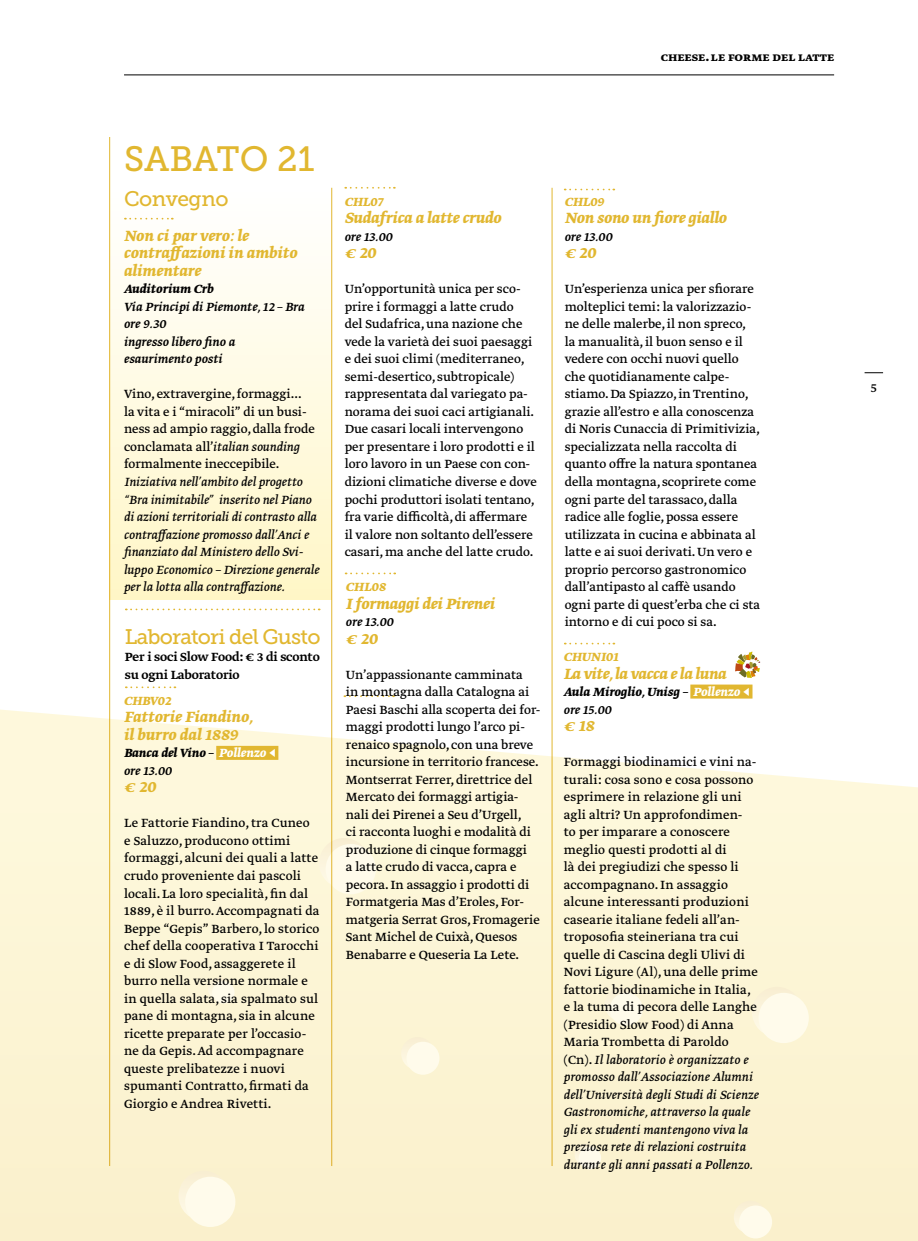
<style>
.page{position:relative;width:918px;height:1241px;background:#fff}
.page>*{position:absolute;margin:0;border:0;box-sizing:border-box;transform-origin:0 0}
.t1{font:35px "Museo Slab 500";color:#e1b730}
.t2{font:21px "Museo Slab 500";letter-spacing:-.035em;color:#e1b730}
.t3{font:italic 700 17.5px/17.5px "Greta Text";letter-spacing:-.01em;color:#e1b730}
.t4{font:14px/17.5px "Greta Text";color:#000}
.t5{font:italic 14px/17.5px "Greta Text";color:#000}
.t6{font:14px/17.5px "Greta Text Medium Italic Minus";color:#000}
.t7{font:italic 700 14px "Greta Text";color:#000}
.t8{font:500 14px/17.5px "Greta Text";letter-spacing:-.01em;color:#000}
.t9{font:italic 700 14px "Greta Text";color:#e1b730}
.t10{font:700 14px "Greta Text";color:#000}
.s1{font-style:italic}
.s2{color:#fff}
</style>
<div class="page">
<svg style="left:0;top:630px;width:918px;height:610px"></svg>
<div style="left:752px;top:986px;width:50px;height:50px;background:#faf1d6;border-radius:50%"></div>
<div style="left:758px;top:992px;width:51px;height:50px;background:#fffbeb;border-radius:50%"></div>
<svg style="left:319px;top:837px;width:50px;height:51px"></svg>
<div style="left:326px;top:843px;width:50px;height:51px;background:#fffbeb;border-radius:50%"></div>
<svg style="left:179px;top:1170px;width:50px;height:50px"></svg>
<div style="left:185px;top:1176px;width:50px;height:50px;background:#fffbeb;border-radius:50%"></div>
<svg style="left:734px;top:1200px;width:33px;height:33px"></svg>
<div style="left:739px;top:1205px;width:33px;height:33px;background:#fffbeb;border-radius:50%"></div>
<svg style="left:401px;top:1036px;width:33px;height:33px"></svg>
<div style="left:406px;top:1041px;width:33px;height:33px;background:#fffbeb;border-radius:50%"></div>
<svg style="left:604px;top:987px;width:33px;height:33px"></svg>
<div style="left:610px;top:992px;width:33px;height:33px;background:#fffbeb;border-radius:50%"></div>
<div style="left:574px;top:1143px;width:23px;height:22px;background:linear-gradient(to bottom,#f8eecf,#fffae9);border-radius:50%"></div>
<div style="left:579px;top:1146px;width:22px;height:23px;background:#fffbeb;border-radius:50%"></div>
<svg style="left:208px;top:977px;width:22px;height:22px"></svg>
<div style="left:212px;top:980px;width:23px;height:23px;background:#fffbeb;border-radius:50%"></div>
<svg style="left:864px;top:372px;width:19px;height:1px"></svg>
<hr style="left:124px;top:74px;width:710px;height:1px;background:#000">
<div style="left:110px;top:188px;width:222px;height:411px;background:linear-gradient(to bottom,#fff,#fff6c7)"></div>
<hr style="left:109px;top:137px;width:1px;height:1028px;background:#e1b730">
<hr style="left:331px;top:188px;width:1px;height:977px;background:#e1b730">
<hr style="left:552px;top:188px;width:1px;height:977px;background:#e1b730">
<svg style="left:125px;top:218px;width:48px;height:1px"></svg>
<div style="left:216px;top:745px;width:62px;height:14px;background:#e1b730"></div>
<svg style="left:344px;top:695px;width:50px;height:2px"></svg>
<svg style="left:346px;top:572px;width:49px;height:2px"></svg>
<svg style="left:565px;top:642px;width:49px;height:2px"></svg>
<svg style="left:345px;top:187px;width:50px;height:2px"></svg>
<svg style="left:565px;top:189px;width:49px;height:1px"></svg>
<svg style="left:126px;top:686px;width:49px;height:2px"></svg>
<svg style="left:126px;top:608px;width:194px;height:2px"></svg>
<div style="left:690px;top:684px;width:62px;height:14px;background:#e1b730"></div>
<svg style="left:735px;top:651px;width:25px;height:26px"></svg>
<h1 class="t1" style="left:124px;top:139px;width:192px">sabato 21</h1>
<p class="t10" style="left:661px;top:49px;width:175px">cheese. le forme del latte</p>
<h2 class="t2" style="left:124px;top:187px;width:106px">Convegno</h2>
<p class="t9" style="left:345px;top:193px;width:40px">CHL07</p>
<p class="t3" style="left:345px;top:210px;width:158px">Sudafrica a latte crudo</p>
<p class="t6" style="left:345px;top:229px;width:49px">ore 13.00</p>
<p class="t3" style="left:345px;top:245px;width:33px">€ 20</p>
<p class="t4" style="left:345px;top:281px;width:194px">Un’opportunità unica per sco&shy;prire i formaggi a latte crudo<br>del Sudafrica, una nazione che vede la varietà dei suoi paesaggi e dei suoi climi (mediterraneo, semi-desertico, subtropicale) rappresentata dal variegato pa&shy;norama dei suoi caci artigianali.<br>Due casari locali intervengono per presentare i loro prodotti e il loro lavoro in un Paese con con&shy;dizioni climatiche diverse e dove pochi produttori isolati tentano, fra varie difficoltà, di affermare il valore non soltanto dell’essere casari, ma anche del latte crudo.</p>
<p class="t9" style="left:346px;top:578px;width:41px">CHL08</p>
<p class="t3" style="left:346px;top:595px;width:151px">I formaggi dei Pirenei</p>
<p class="t6" style="left:346px;top:614px;width:49px">ore 13.00</p>
<p class="t3" style="left:346px;top:630px;width:34px">€ 20</p>
<p class="t4" style="left:346px;top:666px;width:196px">Un’appassionante camminata<br>in montagna dalla Catalogna ai<br>Paesi Baschi alla scoperta dei for&shy;maggi prodotti lungo l’arco pi&shy;renaico spagnolo, con una breve incursione in territorio francese.<br>Montserrat Ferrer, direttrice del<br>Mercato dei formaggi artigia&shy;nali dei Pirenei a Seu d’Urgell,<br>ci racconta luoghi e modalità di produzione di cinque formaggi<br>a latte crudo di vacca, capra e pecora. In assaggio i prodotti di<br>Formatgeria Mas d’Eroles, For&shy;matgeria Serrat Gros, Fromagerie<br>Sant Michel de Cuixà, Quesos<br>Benabarre e Queseria La Lete.</p>
<p class="t9" style="left:565px;top:193px;width:41px">CHL09</p>
<p class="t3" style="left:565px;top:210px;width:164px">Non sono un fiore giallo</p>
<p class="t6" style="left:565px;top:229px;width:49px">ore 13.00</p>
<p class="t3" style="left:565px;top:245px;width:33px">€ 20</p>
<p class="t4" style="left:565px;top:281px;width:197px">Un’esperienza unica per sfiorare molteplici temi: la valorizzazio&shy;ne delle malerbe, il non spreco, la manualità, il buon senso e il vedere con occhi nuovi quello che quotidianamente calpe&shy;stiamo. Da Spiazzo, in Trentino, grazie all’estro e alla conoscenza di Noris Cunaccia di Primitivizia, specializzata nella raccolta di quanto offre la natura spontanea della montagna, scoprirete come ogni parte del tarassaco, dalla radice alle foglie, possa essere utilizzata in cucina e abbinata al latte e ai suoi derivati. Un vero e proprio percorso gastronomico dall’antipasto al caffè usando ogni parte di quest’erba che ci sta intorno e di cui poco si sa.</p>
<p class="t3" style="left:124px;top:228px;width:175px">Non ci par vero: le contraffazioni in ambito alimentare</p>
<p class="t7" style="left:124px;top:281px;width:91px">Auditorium Crb</p>
<p class="t6" style="left:124px;top:299px;width:182px">Via Principi di Piemonte, 12 – Bra ore 9.30<br>ingresso libero fino a esaurimento posti</p>
<p class="t4" style="left:124px;top:386px;width:192px">Vino, extravergine, formaggi... la vita e i “miracoli” di un busi&shy;ness ad ampio raggio, dalla frode conclamata all’<span class="s1">italian sounding </span>formalmente ineccepibile.</p>
<p class="t5" style="left:124px;top:473px;width:197px">Iniziativa nell’ambito del progetto “Bra inimitabile” inserito nel Piano di azioni territoriali di contrasto alla contraffazione promosso dall’Anci e finanziato dal Ministero dello Svi&shy;luppo Economico – Direzione generale per la lotta alla contraffazione.</p>
<h2 class="t2" style="left:125px;top:624px;width:197px">Laboratori del Gusto</h2>
<p class="t8" style="left:125px;top:648px;width:196px">Per i soci Slow Food: € 3 di sconto su ogni Laboratorio</p>
<p class="t9" style="left:564px;top:648px;width:56px">CHUNI01</p>
<p class="t3" style="left:564px;top:665px;width:164px">La vite, la vacca e la luna</p>
<p class="t7" style="left:564px;top:683px;width:187px">Aula Miroglio, Unisg – <span class="s2">Pollenzo ◀</span></p>
<p class="t6" style="left:564px;top:701px;width:49px">ore 15.00</p>
<p class="t3" style="left:564px;top:718px;width:32px">€ 18</p>
<p class="t4" style="left:564px;top:753px;width:197px">Formaggi biodinamici e vini na&shy;turali: cosa sono e cosa possono esprimere in relazione gli uni agli altri? Un approfondimen-<br>to per imparare a conoscere meglio questi prodotti al di<br>là dei pregiudizi che spesso li accompagnano. In assaggio alcune interessanti produzioni casearie italiane fedeli all’an&shy;troposofia steineriana tra cui quelle di Cascina degli Ulivi di<br>Novi Ligure (Al), una delle prime fattorie biodinamiche in Italia, e la tuma di pecora delle Langhe (Presidio Slow Food) di Anna<br>Maria Trombetta di Paroldo (Cn). <span class="s1">Il laboratorio è organizzato e promosso dall’Associazione Alumni dell’Università degli Studi di Scienze<br>Gastronomiche, attraverso la quale gli ex studenti mantengono viva la preziosa rete di relazioni costruita durante gli anni passati a Pollenzo.</span></p>
<p class="t9" style="left:124px;top:692px;width:49px">CHBV02</p>
<p class="t3" style="left:124px;top:709px;width:131px">Fattorie Fiandino, il burro dal 1889</p>
<p class="t7" style="left:124px;top:745px;width:153px">Banca del Vino – <span class="s2">Pollenzo ◀</span></p>
<p class="t6" style="left:124px;top:762px;width:49px">ore 13.00</p>
<p class="t3" style="left:124px;top:779px;width:34px">€ 20</p>
<p class="t4" style="left:124px;top:815px;width:197px">Le Fattorie Fiandino, tra Cuneo e Saluzzo, producono ottimi formaggi, alcuni dei quali a latte crudo proveniente dai pascoli locali. La loro specialità, fin dal<br>1889, è il burro. Accompagnati da<br>Beppe “Gepis” Barbero, lo storico chef della cooperativa I Tarocchi e di Slow Food, assaggerete il burro nella versione normale e in quella salata, sia spalmato sul pane di montagna, sia in alcune ricette preparate per l’occasio&shy;ne da Gepis. Ad accompagnare queste prelibatezze i nuovi spumanti Contratto, firmati da<br>Giorgio e Andrea Rivetti.</p>
<p class="t4" style="left:871px;top:379px;width:8px">5</p>
</div>
